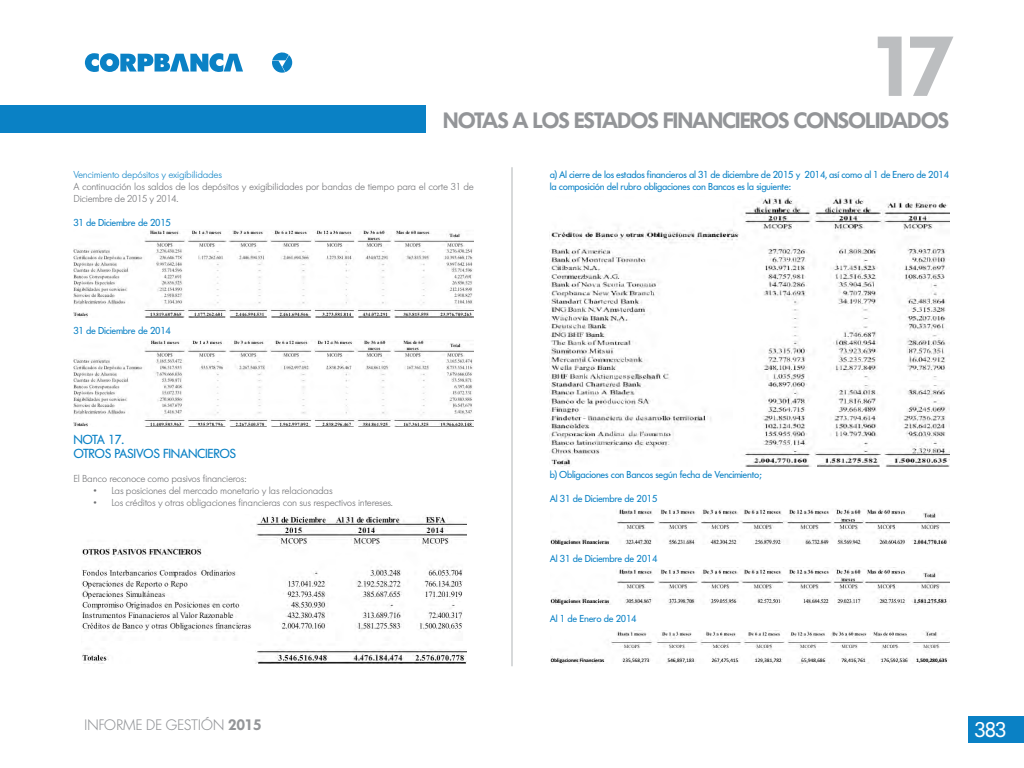
<style>
.page{position:relative;width:1024px;height:768px;background:#fff}
.page>*{position:absolute;margin:0;border:0;box-sizing:border-box;transform-origin:0 0}
.t1{font:600 84px "Futura BQ";color:#bcbec0}
.t2{font:600 22px "Futura BQ";letter-spacing:-.05em;color:#939598}
.t3{font:21px "Futura BQ";color:#fff}
.t4{font:300 15px "Futura BQ";letter-spacing:-.025em;color:#939598}
.t5{font:13px/14px "Futura BQ";letter-spacing:-.025em;color:#0a81c5}
.t6{font:10px/12px "Futura BQ";letter-spacing:-.025em;color:#0a81c5}
.t7{font:300 10px/12px "Futura BQ";letter-spacing:-.025em;color:#6d6e71}
.t8{font:300 10px "Futura BQ";letter-spacing:-.025em;color:#0a81c5}
.s1{font-weight:600}
</style>
<div class="page">
<svg style="left:272px;top:52px;width:20px;height:21px"></svg>
<svg style="left:85px;top:53px;width:158px;height:19px"></svg>
<div style="left:0;top:105px;width:426px;height:27px;background:#0a81c5"></div>
<div style="left:968px;top:716px;width:56px;height:26px;background:#0a81c5"></div>
<hr style="left:511px;top:167px;width:1px;height:499px;background:#b1b4b6">
<img style="left:73px;top:230px;width:401px;height:87px">
<img style="left:73px;top:340px;width:401px;height:87px">
<img style="left:81px;top:515px;width:385px;height:148px">
<img style="left:550px;top:197px;width:399px;height:269px">
<img style="left:550px;top:509px;width:399px;height:35px">
<img style="left:550px;top:569px;width:399px;height:35px">
<img style="left:550px;top:631px;width:399px;height:32px">
<h1 class="t1" style="left:870px;top:12px;width:87px">17</h1>
<h2 class="t2" style="left:443px;top:106px;width:508px">NOTAS A LOS ESTADOS FINANCIEROS CONSOLIDADOS</h2>
<p class="t8" style="left:73px;top:168px;width:150px">Vencimiento depósitos y exigibilidades</p>
<p class="t7" style="left:73px;top:180px;width:402px">A continuación los saldos de los depósitos y exigibilidades por bandas de tiempo para el corte 31 de<br>Diciembre de 2015 y 2014.</p>
<p class="t6" style="left:73px;top:216px;width:99px">31 de Diciembre de 2015</p>
<p class="t6" style="left:73px;top:324px;width:99px">31 de Diciembre de 2014</p>
<p class="t6" style="left:550px;top:168px;width:401px">a) Al cierre de los estados financieros al 31 de diciembre de 2015 y 2014, así como al 1 de Enero de 2014 la composición del rubro obligaciones con Bancos es la siguiente:</p>
<h3 class="t5" style="left:73px;top:432px;width:165px">NOTA 17.<br>OTROS PASIVOS FINANCIEROS</h3>
<p class="t7" style="left:73px;top:472px;width:175px">El Banco reconoce como pasivos financieros:</p>
<p class="t7" style="left:93px;top:484px;width:241px">• Las posiciones del mercado monetario y las relacionadas</p>
<p class="t7" style="left:93px;top:496px;width:301px">• Los créditos y otras obligaciones financieras con sus respectivos intereses.</p>
<h3 class="t4" style="left:84px;top:715px;width:179px">INFORME DE GESTIÓN <span class="s1">2015</span></h3>
<p class="t6" style="left:550px;top:468px;width:213px">b) Obligaciones con Bancos según fecha de Vencimiento;</p>
<p class="t6" style="left:550px;top:492px;width:109px">Al 31 de Diciembre de 2015</p>
<p class="t6" style="left:550px;top:552px;width:109px">Al 31 de Diciembre de 2014</p>
<p class="t6" style="left:550px;top:612px;width:88px">Al 1 de Enero de 2014</p>
<h3 class="t3" style="left:974px;top:716px;width:33px">383</h3>
</div>
